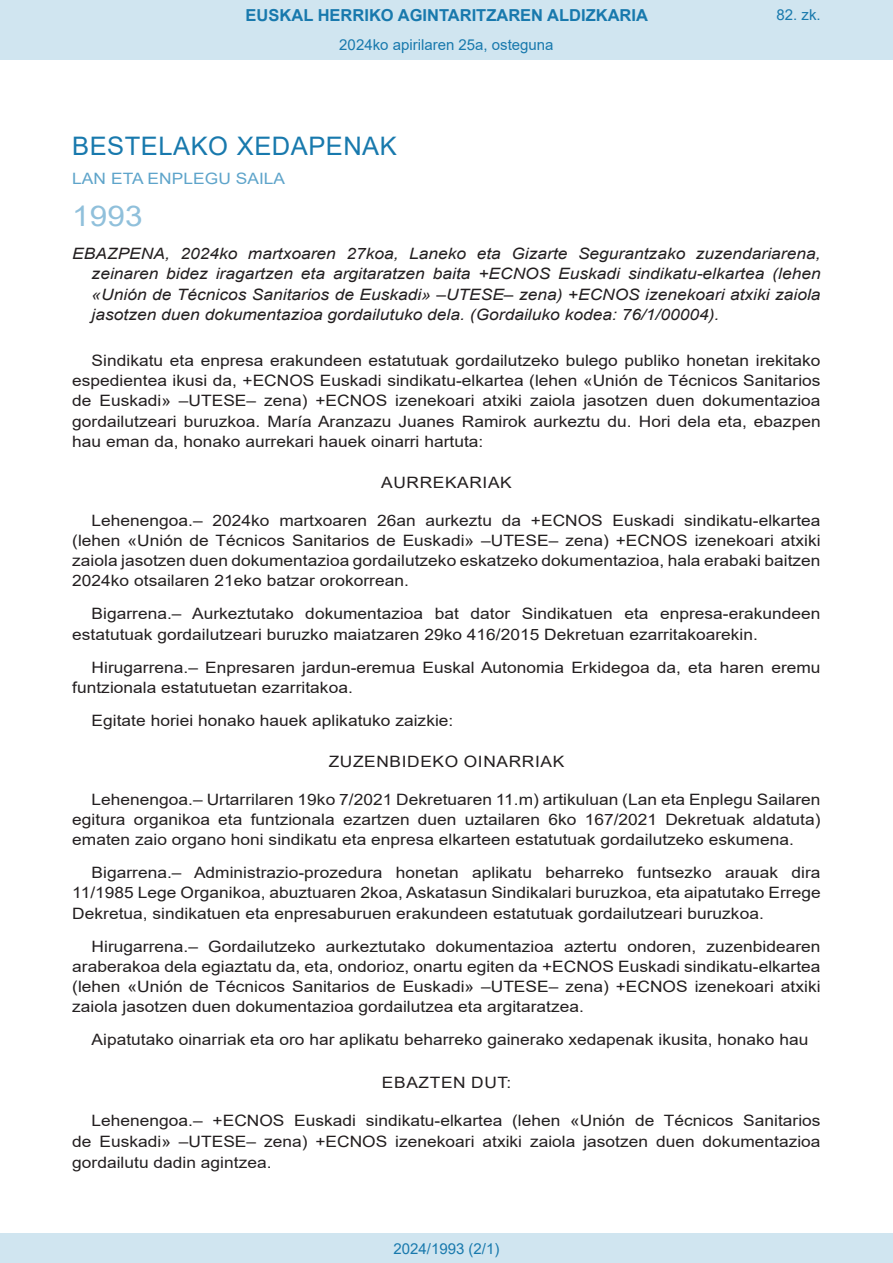
<style>
.page{position:relative;width:893px;height:1263px;background:#fff}
.page>*{position:absolute;margin:0;border:0;box-sizing:border-box;transform-origin:0 0}
.BOPVOrden{font:28.5px "Arial";color:#90c0db;scale:1.11 1}
.BOPVSeccion{font:25.5px "Arial";letter-spacing:.02em;color:#1879ad}
.t1{font:700 16.5px "Arial";color:#1879ad}
.BOPVDetalle{font:15.6px/20.2px "Arial";color:#231f20;text-align:justify;scale:1.11 1}
.BOPVTitulo{font:italic 15.6px/20.2px "Arial";color:#231f20;text-align:justify;scale:1.11 1}
.BOPVClave{font:15.6px "Arial";letter-spacing:.035em;color:#231f20;scale:1.11 1}
.BOPVOrganismo{font:15.6px "Arial";letter-spacing:.005em;color:#5ea4ca;scale:1.11 1}
.Paginacion_Centro{font:15px "Arial";color:#1879ad}
</style>
<div class="page">
<div style="left:0;top:0;width:893px;height:60px;background:#d0e5f0"></div>
<div style="left:0;top:1233px;width:893px;height:30px;background:#d0e5f0"></div>
<p class="t1" style="left:246px;top:3px;width:404px">EUSKAL HERRIKO AGINTARITZAREN ALDIZKARIA</p>
<p class="Paginacion_Centro" style="left:339px;top:35px;width:216px">2024ko apirilaren 25a, osteguna</p>
<p class="Paginacion_Centro" style="left:776px;top:5px;width:46px">82. zk.</p>
<p class="BOPVSeccion" style="left:72px;top:128px;width:326px">BESTELAKO XEDAPENAK</p>
<p class="BOPVOrganismo" style="left:72px;top:168px;width:193px">LAN ETA ENPLEGU SAILA</p>
<p class="BOPVOrden" style="left:72px;top:197px;width:65px">1993</p>
<p class="BOPVTitulo" style="left:92px;top:244px;width:658px;text-indent:-19px">EBAZPENA, 2024ko martxoaren 27koa, Laneko eta Gizarte Segurantzako zuzendariarena, zeinaren bidez iragartzen eta argitaratzen baita +ECNOS Euskadi sindikatu-elkartea (lehen «Unión de Técnicos Sanitarios de Euskadi» –UTESE– zena) +ECNOS izenekoari atxiki zaiola jasotzen duen dokumentazioa gordailutuko dela. (Gordailuko kodea: 76/1/00004).</p>
<p class="BOPVDetalle" style="left:72px;top:350px;width:676px;text-indent:19px">Sindikatu eta enpresa erakundeen estatutuak gordailutzeko bulego publiko honetan irekitako espedientea ikusi da, +ECNOS Euskadi sindikatu-elkartea (lehen «Unión de Técnicos Sanitarios de Euskadi» –UTESE– zena) +ECNOS izenekoari atxiki zaiola jasotzen duen dokumentazioa gordailutzeari buruzkoa. María Aranzazu Juanes Ramirok aurkeztu du. Hori dela eta, ebazpen hau eman da, honako aurrekari hauek oinarri hartuta:</p>
<p class="BOPVClave" style="left:381px;top:472px;width:119px">AURREKARIAK</p>
<p class="BOPVDetalle" style="left:72px;top:510px;width:676px;text-indent:19px">Lehenengoa.– 2024ko martxoaren 26an aurkeztu da +ECNOS Euskadi sindikatu-elkartea (lehen «Unión de Técnicos Sanitarios de Euskadi» –UTESE– zena) +ECNOS izenekoari atxiki zaiola jasotzen duen dokumentazioa gordailutzeko eskatzeko dokumentazioa, hala erabaki baitzen 2024ko otsailaren 21eko batzar orokorrean.</p>
<p class="BOPVDetalle" style="left:72px;top:604px;width:676px;text-indent:19px">Bigarrena.– Aurkeztutako dokumentazioa bat dator Sindikatuen eta enpresa-erakundeen estatutuak gordailutzeari buruzko maiatzaren 29ko 416/2015 Dekretuan ezarritakoarekin.</p>
<p class="BOPVDetalle" style="left:72px;top:657px;width:676px;text-indent:19px">Hirugarrena.– Enpresaren jardun-eremua Euskal Autonomia Erkidegoa da, eta haren eremu funtzionala estatutuetan ezarritakoa.</p>
<p class="BOPVDetalle" style="left:92px;top:710px;width:327px">Egitate horiei honako hauek aplikatuko zaizkie:</p>
<p class="BOPVClave" style="left:329px;top:751px;width:214px">ZUZENBIDEKO OINARRIAK</p>
<p class="BOPVDetalle" style="left:72px;top:789px;width:676px;text-indent:19px">Lehenengoa.– Urtarrilaren 19ko 7/2021 Dekretuaren 11.m) artikuluan (Lan eta Enplegu Sailaren egitura organikoa eta funtzionala ezartzen duen uztailaren 6ko 167/2021 Dekretuak aldatuta) ematen zaio organo honi sindikatu eta enpresa elkarteen estatutuak gordailutzeko eskumena.</p>
<p class="BOPVDetalle" style="left:72px;top:862px;width:676px;text-indent:19px">Bigarrena.– Administrazio-prozedura honetan aplikatu beharreko funtsezko arauak dira 11/1985 Lege Organikoa, abuztuaren 2koa, Askatasun Sindikalari buruzkoa, eta aipatutako Errege Dekretua, sindikatuen eta enpresaburuen erakundeen estatutuak gordailutzeari buruzkoa.</p>
<p class="BOPVDetalle" style="left:72px;top:936px;width:676px;text-indent:19px">Hirugarrena.– Gordailutzeko aurkeztutako dokumentazioa aztertu ondoren, zuzenbidearen araberakoa dela egiaztatu da, eta, ondorioz, onartu egiten da +ECNOS Euskadi sindikatu-elkartea (lehen «Unión de Técnicos Sanitarios de Euskadi» –UTESE– zena) +ECNOS izenekoari atxiki zaiola jasotzen duen dokumentazioa gordailutzea eta argitaratzea.</p>
<p class="BOPVDetalle" style="left:92px;top:1030px;width:647px">Aipatutako oinarriak eta oro har aplikatu beharreko gainerako xedapenak ikusita, honako hau</p>
<p class="BOPVClave" style="left:382px;top:1071px;width:118px">EBAZTEN DUT:</p>
<p class="BOPVDetalle" style="left:72px;top:1109px;width:676px;line-height:21px;text-indent:19px">Lehenengoa.– +ECNOS Euskadi sindikatu-elkartea (lehen «Unión de Técnicos Sanitarios de Euskadi» –UTESE– zena) +ECNOS izenekoari atxiki zaiola jasotzen duen dokumentazioa gordailutu dadin agintzea.</p>
<p class="Paginacion_Centro" style="left:393px;top:1238px;width:107px">2024/1993 (2/1)</p>
</div>
